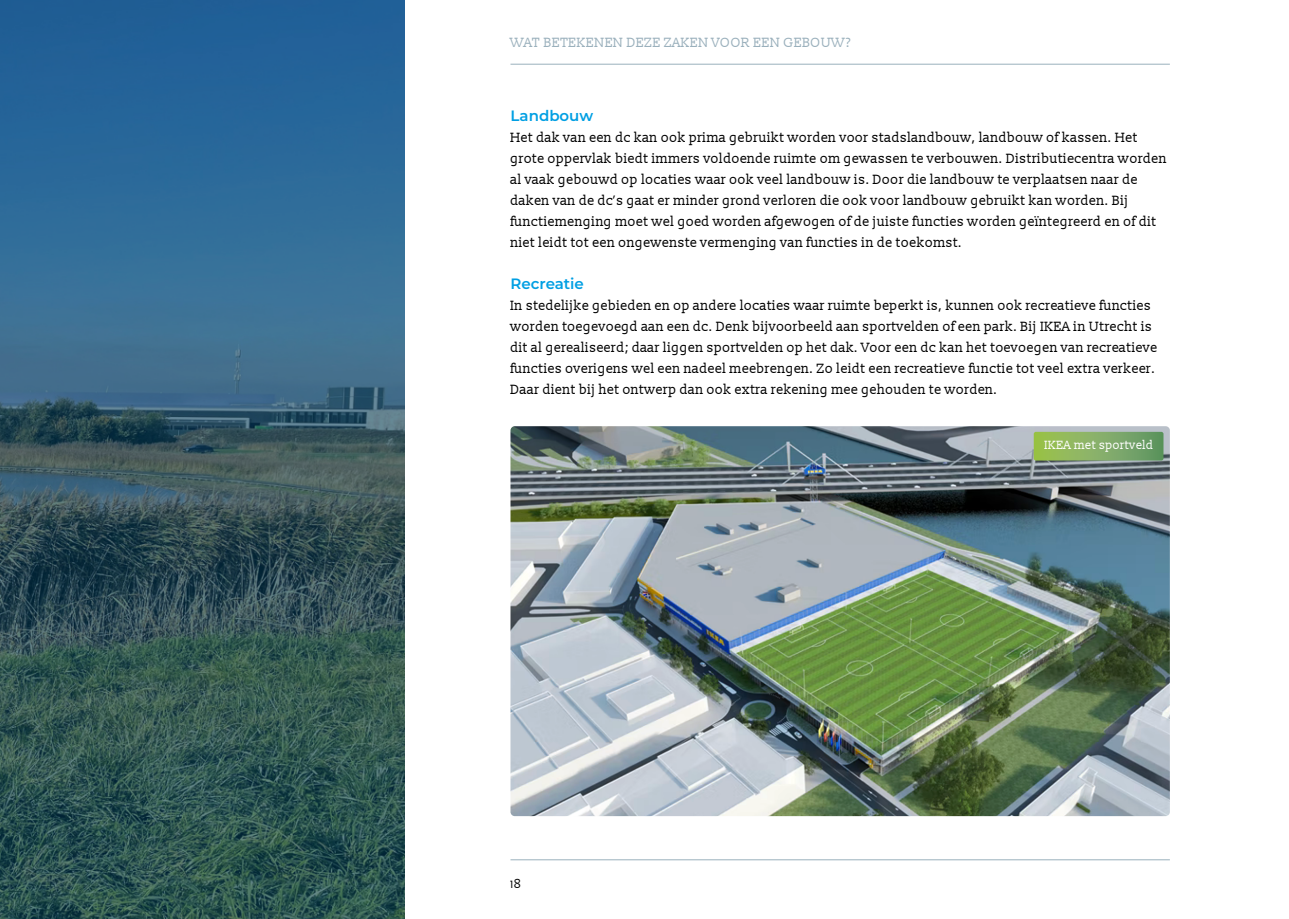
<style>
.page{position:relative;width:1289px;height:919px;background:#fff}
.page>*{position:absolute;margin:0;border:0;box-sizing:border-box;transform-origin:0 0}
.t1{font:600 15px "Montserrat";color:#009fe3}
.t2{font:13.5px/21px "Slabo 13 px";color:#000}
.t3{font:13.5px "Slabo 13 px";color:#9ab0bc}
.t4{font:12px "Slabo 13 px";color:#fff}
.t5{font:12px "Slabo 13 px";color:#000}
</style>
<div class="page">
<hr style="left:510px;top:64px;width:659px;height:1px;background:#9ab0bc">
<hr style="left:510px;top:859px;width:659px;height:1px;background:#9ab0bc">
<img style="left:510px;top:426px;width:659px;height:390px">
<svg style="left:0;top:0;width:404px;height:918px;background:#315d71"></svg>
<svg style="left:1033px;top:432px;width:130px;height:28px;background:#82ad61"></svg>
<p class="t3" style="left:510px;top:34px;width:342px">WAT BETEKENEN DEZE ZAKEN VOOR EEN GEBOUW?</p>
<p class="t1" style="left:510px;top:105px;width:84px">Landbouw</p>
<p class="t2" style="left:510px;top:126px;width:658px">Het dak van een dc kan ook prima gebruikt worden voor stadslandbouw, landbouw of kassen. Het grote oppervlak biedt immers voldoende ruimte om gewassen te verbouwen. Distributiecentra worden al vaak gebouwd op locaties waar ook veel landbouw is. Door die landbouw te verplaatsen naar de daken van de dc’s gaat er minder grond verloren die ook voor landbouw gebruikt kan worden. Bij functiemenging moet wel goed worden afgewogen of de juiste functies worden geïntegreerd en of dit niet leidt tot een ongewenste vermenging van functies in de toekomst.</p>
<p class="t1" style="left:510px;top:273px;width:75px">Recreatie</p>
<p class="t2" style="left:510px;top:294px;width:648px">In stedelijke gebieden en op andere locaties waar ruimte beperkt is, kunnen ook recreatieve functies worden toegevoegd aan een dc. Denk bijvoorbeeld aan sportvelden of een park. Bij IKEA in Utrecht is dit al gerealiseerd; daar liggen sportvelden op het dak. Voor een dc kan het toevoegen van recreatieve functies overigens wel een nadeel meebrengen. Zo leidt een recreatieve functie tot veel extra verkeer.<br>Daar dient bij het ontwerp dan ook extra rekening mee gehouden te worden.</p>
<p class="t5" style="left:510px;top:875px;width:13px">18</p>
<p class="t4" style="left:1044px;top:437px;width:110px">IKEA met sportveld</p>
</div>
